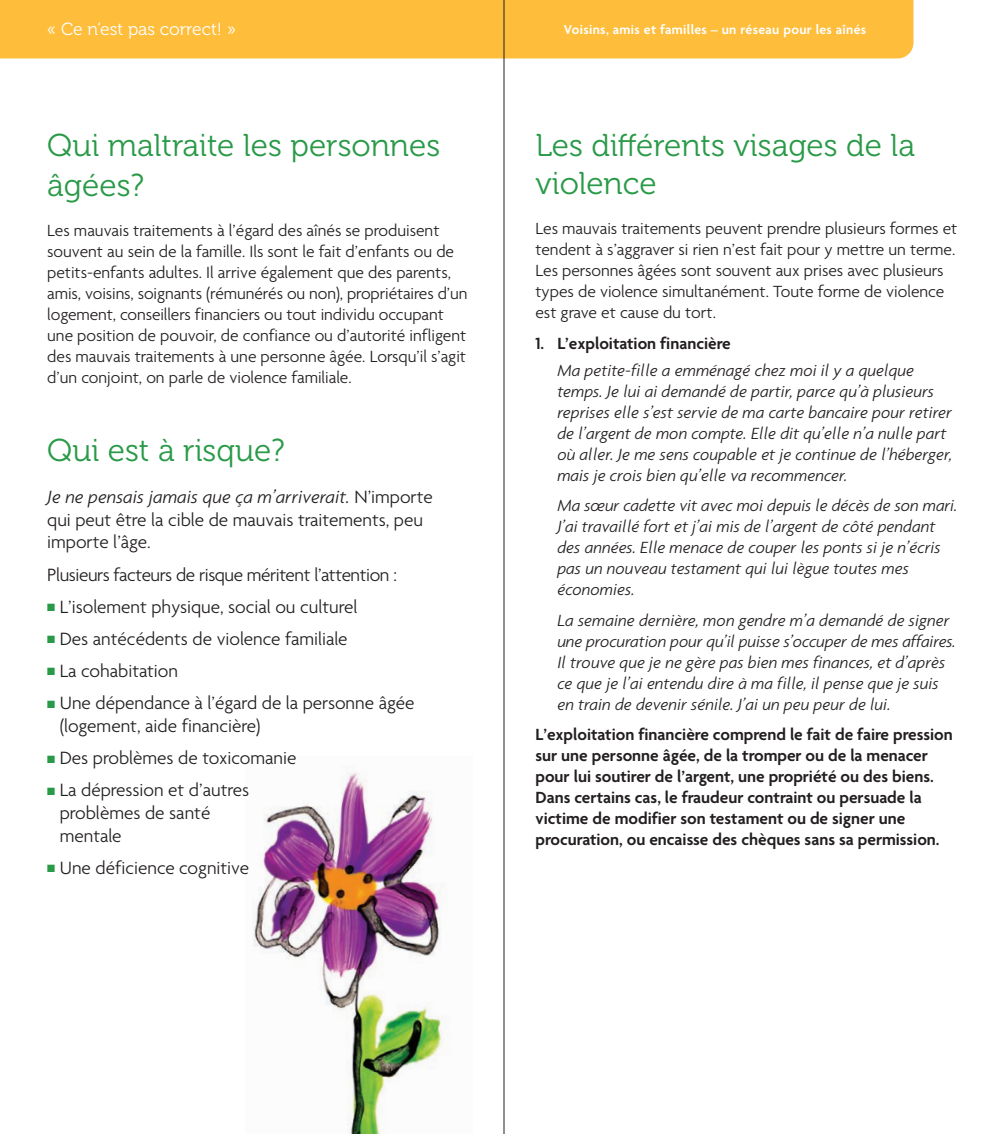
<style>
.page{position:relative;width:1008px;height:1134px;background:#fff}
.page>*{position:absolute;margin:0;border:0;box-sizing:border-box;transform-origin:0 0}
.t1{font:31.5px/40.2px "Museo 300";color:#299a48}
.t2{font:300 19.25px/22.8px "Agenda";color:#231f20}
.t3{font:300 19.25px "Agenda";letter-spacing:-.02em;color:#231f20}
.t4{font:italic 300 19.25px "Agenda Tabular";color:#231f20}
.t5{font:italic 300 17.5px/21px "Agenda Tabular";color:#231f20}
.t6{font:300 17.5px/21px "Agenda";color:#231f20}
.t7{font:600 17.5px/21px "Agenda";color:#231f20}
.t8{font:17.5px "Museo 300";color:#fff}
.t9{font:600 14px "Agenda";letter-spacing:.025em;color:#fff}
.s1{font-family:"Agenda";font-style:normal}
.s2{color:#299a48}
</style>
<div class="page">
<img style="left:252px;top:767px;width:195px;height:367px">
<div style="left:0;top:0;width:913px;height:58px;background:#febd3b"></div>
<hr style="left:504px;top:0;width:1px;height:1134px;background:#231f20">
<p class="t8" style="left:47px;top:22px;width:190px">« Ce n’est pas correct! »</p>
<p class="t9" style="left:564px;top:21px;width:304px">Voisins, amis et familles – un réseau pour les aînés</p>
<h1 class="t1" style="left:47px;top:128px;width:394px">Qui maltraite les personnes âgées?</h1>
<p class="t6" style="left:47px;top:219px;width:422px">Les mauvais traitements à l’égard des aînés se produisent souvent au sein de la famille. Ils sont le fait d’enfants ou de petits-enfants adultes. Il arrive également que des parents, amis, voisins, soignants (rémunérés ou non), propriétaires d’un logement, conseillers financiers ou tout individu occupant une position de pouvoir, de confiance ou d’autorité infligent des mauvais traitements à une personne âgée. Lorsqu’il s’agit d’un conjoint, on parle de violence familiale.</p>
<h1 class="t1" style="left:47px;top:433px;width:239px">Qui est à risque?</h1>
<p class="t4" style="left:47px;top:489px;width:387px">Je ne pensais jamais que ça m’arriverait. <span class="s1">N’importe</span></p>
<p class="t2" style="left:47px;top:508px;width:377px">qui peut être la cible de mauvais traitements, peu importe l’âge.</p>
<p class="t3" style="left:47px;top:563px;width:351px">Plusieurs facteurs de risque méritent l’attention :</p>
<p class="t2" style="left:47px;top:595px;width:312px"><span class="s2">■</span> L’isolement physique, social ou culturel</p>
<p class="t2" style="left:47px;top:627px;width:302px"><span class="s2">■</span> Des antécédents de violence familiale</p>
<p class="t2" style="left:47px;top:659px;width:132px"><span class="s2">■</span> La cohabitation</p>
<p class="t2" style="left:60px;top:691px;width:356px;text-indent:-12px"><span class="s2">■</span> Une dépendance à l’égard de la personne âgée (logement, aide financière)</p>
<p class="t2" style="left:47px;top:746px;width:251px"><span class="s2">■</span> Des problèmes de toxicomanie</p>
<p class="t2" style="left:60px;top:778px;width:191px;text-indent:-12px"><span class="s2">■</span> La dépression et d’autres problèmes de santé mentale</p>
<p class="t2" style="left:47px;top:856px;width:203px"><span class="s2">■</span> Une déficience cognitive</p>
<h1 class="t1" style="left:536px;top:129px;width:381px;line-height:38.5px">Les différents visages de la violence</h1>
<p class="t6" style="left:536px;top:218px;width:423px">Les mauvais traitements peuvent prendre plusieurs formes et tendent à s’aggraver si rien n’est fait pour y mettre un terme.<br>Les personnes âgées sont souvent aux prises avec plusieurs types de violence simultanément. Toute forme de violence est grave et cause du tort.</p>
<p class="t7" style="left:536px;top:332px;width:197px">1. L’exploitation financière</p>
<p class="t5" style="left:557px;top:361px;width:396px">Ma petite-fille a emménagé chez moi il y a quelque temps. Je lui ai demandé de partir, parce qu’à plusieurs reprises elle s’est servie de ma carte bancaire pour retirer de l’argent de mon compte. Elle dit qu’elle n’a nulle part où aller. Je me sens coupable et je continue de l’héberger, mais je crois bien qu’elle va recommencer.</p>
<p class="t5" style="left:557px;top:497px;width:402px">Ma sœur cadette vit avec moi depuis le décès de son mari.<br>J’ai travaillé fort et j’ai mis de l’argent de côté pendant des années. Elle menace de couper les ponts si je n’écris pas un nouveau testament qui lui lègue toutes mes économies.</p>
<p class="t5" style="left:557px;top:611px;width:400px">La semaine dernière, mon gendre m’a demandé de signer une procuration pour qu’il puisse s’occuper de mes affaires.<br>Il trouve que je ne gère pas bien mes finances, et d’après ce que je l’ai entendu dire à ma fille, il pense que je suis en train de devenir sénile. J’ai un peu peur de lui.</p>
<p class="t7" style="left:536px;top:724px;width:419px">L’exploitation financière comprend le fait de faire pression sur une personne âgée, de la tromper ou de la menacer pour lui soutirer de l’argent, une propriété ou des biens.<br>Dans certains cas, le fraudeur contraint ou persuade la victime de modifier son testament ou de signer une procuration, ou encaisse des chèques sans sa permission.</p>
</div>
